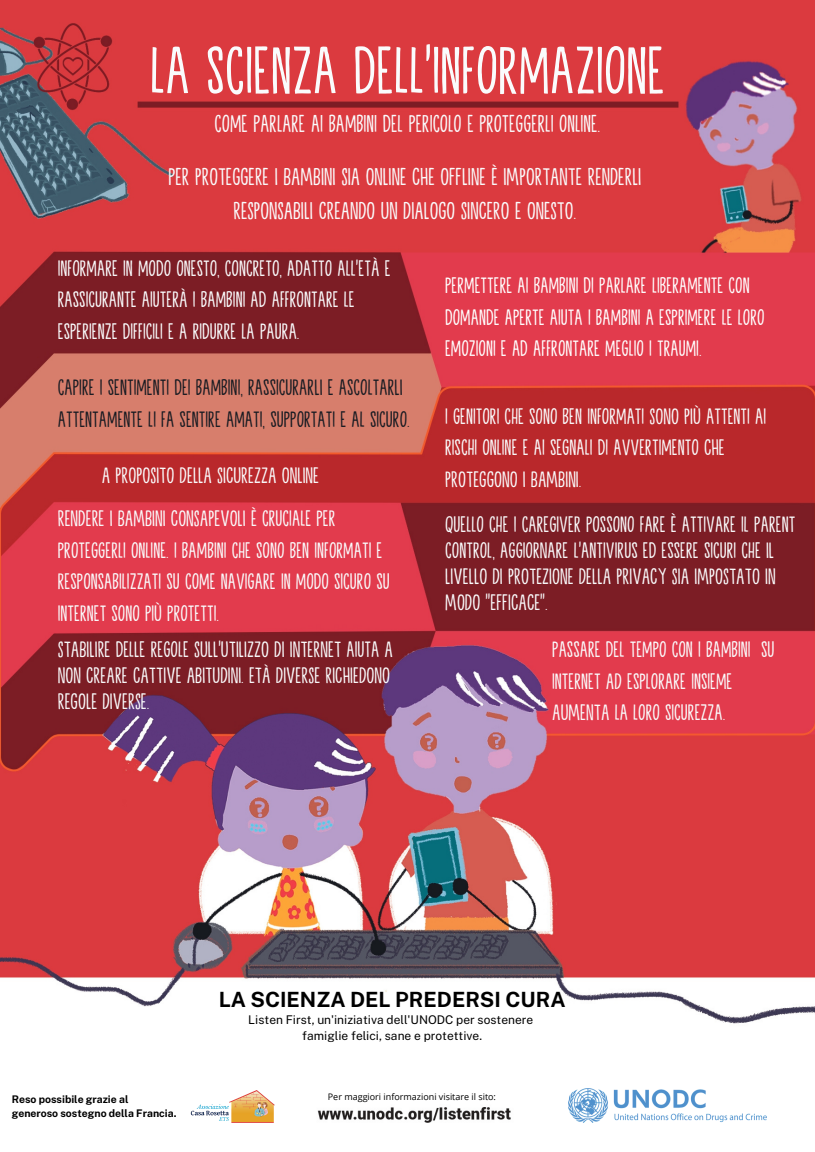
<style>
.page{position:relative;width:815px;height:1152px;background:#fff}
.page>*{position:absolute;margin:0;border:0;box-sizing:border-box;transform-origin:0 0}
.t1{font:67.5px "Background Echo DEMO";color:#fafbfc}
.t2{font:24.53px/34.3px "Background Echo DEMO";color:#fafbfc;text-align:center}
.t3{font:22.5px/31.5px "Background Echo DEMO";color:#fafbfc}
.t4{font:22.5px/31.5px "Background Echo DEMO";color:#fff}
.t5{font:22.5px/31.5px "Background Echo DEMO";color:#181b22}
.t6{font:700 21px "Public Sans";color:#000}
.t7{font:12px "Public Sans";color:#000}
.t8{font:700 10.5px "Public Sans";color:#000}
.t9{font:9px "Open Sans";color:#000}
</style>
<div class="page">
<img style="left:1px;top:0;width:813px;height:1123px">
<div style="left:42px;top:1007px;width:285px;height:53px;background:#fff"></div>
<img style="left:190px;top:1086px;width:89px;height:37px">
<img style="left:568px;top:1089px;width:198px;height:33px">
<p class="t1" style="left:150px;top:26px;width:516px">LA SCIENZA DELL'INFORMAZIONE</p>
<p class="t2" style="left:214px;top:105px;width:387px">COME PARLARE AI BAMBINI DEL PERICOLO E PROTEGGERLI ONLINE.</p>
<p class="t2" style="left:168px;top:158px;width:474px">PER PROTEGGERE I BAMBINI SIA ONLINE CHE OFFLINE È IMPORTANTE RENDERLI<br>RESPONSABILI CREANDO UN DIALOGO SINCERO E ONESTO.</p>
<p class="t3" style="left:58px;top:251px;width:334px">INFORMARE IN MODO ONESTO, CONCRETO, ADATTO ALL'ETÀ E<br>RASSICURANTE AIUTERÀ I BAMBINI AD AFFRONTARE LE<br>ESPERIENZE DIFFICILI E A RIDURRE LA PAURA.</p>
<p class="t4" style="left:445px;top:269px;width:321px">PERMETTERE AI BAMBINI DI PARLARE LIBERAMENTE CON<br>DOMANDE APERTE AIUTA I BAMBINI A ESPRIMERE LE LORO<br>EMOZIONI E AD AFFRONTARE MEGLIO I TRAUMI.</p>
<p class="t5" style="left:58px;top:370px;width:353px">CAPIRE I SENTIMENTI DEI BAMBINI, RASSICURARLI E ASCOLTARLI<br>ATTENTAMENTE LI FA SENTIRE AMATI, SUPPORTATI E AL SICURO.</p>
<p class="t3" style="left:445px;top:399px;width:322px">I GENITORI CHE SONO BEN INFORMATI SONO PIÙ ATTENTI AI<br>RISCHI ONLINE E AI SEGNALI DI AVVERTIMENTO CHE</p>
<p class="t3" style="left:102px;top:458px;width:219px">A PROPOSITO DELLA SICUREZZA ONLINE</p>
<p class="t3" style="left:445px;top:462px;width:138px">PROTEGGONO I BAMBINI.</p>
<p class="t3" style="left:58px;top:502px;width:333px">RENDERE I BAMBINI CONSAPEVOLI È CRUCIALE PER PROTEGGERLI ONLINE. I BAMBINI CHE SONO BEN INFORMATI E RESPONSABILIZZATI SU COME NAVIGARE IN MODO SICURO SU INTERNET SONO PIÙ PROTETTI.</p>
<p class="t3" style="left:445px;top:510px;width:351px;line-height:25.9px">QUELLO CHE I CAREGIVER POSSONO FARE È ATTIVARE IL PARENT CONTROL, AGGIORNARE L'ANTIVIRUS ED ESSERE SICURI CHE IL LIVELLO DI PROTEZIONE DELLA PRIVACY SIA IMPOSTATO IN MODO "EFFICACE".</p>
<p class="t3" style="left:58px;top:636px;width:337px;line-height:25.9px">STABILIRE DELLE REGOLE SULL'UTILIZZO DI INTERNET AIUTA A<br>NON CREARE CATTIVE ABITUDINI. ETÀ DIVERSE RICHIEDONO<br>REGOLE DIVERSE.</p>
<p class="t3" style="left:552px;top:633px;width:224px">PASSARE DEL TEMPO CON I BAMBINI SU<br>INTERNET AD ESPLORARE INSIEME<br>AUMENTA LA LORO SICUREZZA.</p>
<p class="t8" style="left:12px;top:1093px;width:118px">Reso possibile grazie al</p>
<p class="t8" style="left:12px;top:1107px;width:166px">generoso sostegno della Francia.</p>
<p class="t6" style="left:219px;top:987px;width:348px">LA SCIENZA DEL PREDERSI CURA</p>
<p class="t7" style="left:248px;top:1013px;width:286px">Listen First, un'iniziativa dell'UNODC per sostenere</p>
<p class="t7" style="left:302px;top:1029px;width:181px">famiglie felici, sane e protettive.</p>
<p class="t9" style="left:328px;top:1090px;width:170px">Per maggiori informazioni visitare il sito:</p>
</div>
